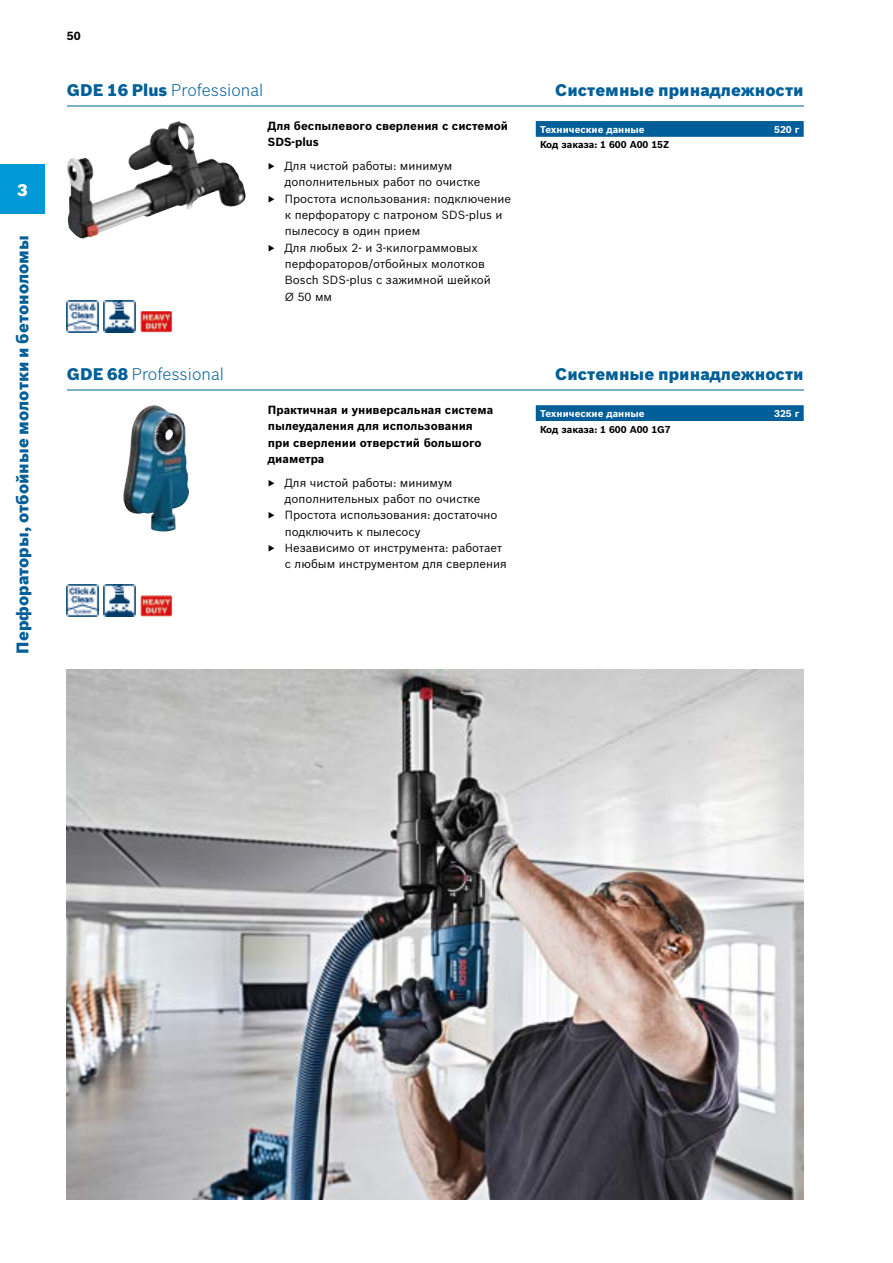
<style>
.page{position:relative;width:893px;height:1263px;background:#fff}
.page>*{position:absolute;margin:0;border:0;box-sizing:border-box;transform-origin:0 0}
.t1{font:900 16.5px "Bosch Sans";color:#005f98}
.t2{font:300 16.5px "Bosch Sans";color:#005f98}
.t3{font:900 16.5px "Bosch Sans";color:#fff}
.t4{font:11.55px "Bosch Sans";color:#000}
.t5{font:700 11.55px/16.4px "Bosch Sans";color:#000}
.t6{font:700 9.75px "Bosch Sans";color:#fff}
.t7{font:700 9.75px "Bosch Sans";color:#000}
.s1{font-weight:900}
.s2{font-size:10.5px}
</style>
<div class="page">
<div style="left:0;top:164px;width:45px;height:51px;background:#0098d7"></div>
<hr style="left:67px;top:105px;width:737px;height:1px;background:#7fafcb">
<img style="left:67px;top:121px;width:112px;height:118px">
<img style="left:67px;top:301px;width:32px;height:31px">
<img style="left:104px;top:301px;width:31px;height:31px">
<img style="left:141px;top:311px;width:31px;height:21px">
<div style="left:536px;top:121px;width:268px;height:16px;background:#005f98"></div>
<hr style="left:67px;top:389px;width:737px;height:1px;background:#7fafcb">
<img style="left:123px;top:405px;width:66px;height:126px">
<img style="left:67px;top:585px;width:32px;height:31px">
<img style="left:104px;top:585px;width:31px;height:31px">
<img style="left:141px;top:595px;width:31px;height:21px">
<div style="left:536px;top:405px;width:268px;height:16px;background:#005f98"></div>
<img style="left:67px;top:670px;width:737px;height:530px">
<h1 class="t3" style="left:17px;top:177px;width:12px">3</h1>
<h1 class="t1" style="left:10px;top:654px;width:420px;rotate:-90deg">Перфораторы, отбойные молотки и бетоноломы</h1>
<p class="t5" style="left:67px;top:27px;width:15px">50</p>
<h1 class="t2" style="left:67px;top:78px;width:198px"><span class="s1">GDE 16 Plus</span> Professional</h1>
<h1 class="t1" style="left:555px;top:77px;width:250px">Системные принадлежности</h1>
<p class="t6" style="left:540px;top:122px;width:106px">Технические данные</p>
<p class="t6" style="left:774px;top:122px;width:27px">520 г</p>
<p class="t7" style="left:540px;top:137px;width:131px">Код заказа: 1 600 A00 15Z</p>
<p class="t5" style="left:268px;top:117px;width:242px">Для беспылевого сверления с системой<br>SDS-plus</p>
<p class="t4" style="left:268px;top:157px;width:186px"><span class="s2">▶</span> Для чистой работы: минимум</p>
<p class="t4" style="left:285px;top:173px;width:197px">дополнительных работ по очистке</p>
<p class="t4" style="left:268px;top:190px;width:245px"><span class="s2">▶</span> Простота использования: подключение</p>
<p class="t4" style="left:285px;top:206px;width:219px">к перфоратору с патроном SDS-plus и</p>
<p class="t4" style="left:285px;top:222px;width:137px">пылесосу в один прием</p>
<p class="t4" style="left:268px;top:239px;width:211px"><span class="s2">▶</span> Для любых 2- и 3-килограммовых</p>
<p class="t4" style="left:285px;top:255px;width:201px">перфораторов/отбойных молотков</p>
<p class="t4" style="left:285px;top:271px;width:207px">Bosch SDS-plus с зажимной шейкой</p>
<p class="t4" style="left:285px;top:288px;width:49px">Ø 50 мм</p>
<h1 class="t2" style="left:67px;top:362px;width:158px"><span class="s1">GDE 68</span> Professional</h1>
<h1 class="t1" style="left:555px;top:361px;width:250px">Системные принадлежности</h1>
<p class="t6" style="left:540px;top:406px;width:106px">Технические данные</p>
<p class="t6" style="left:774px;top:406px;width:27px">325 г</p>
<p class="t7" style="left:540px;top:422px;width:132px">Код заказа: 1 600 A00 1G7</p>
<p class="t5" style="left:268px;top:401px;width:227px">Практичная и универсальная система пылеудаления для использования при сверлении отверстий большого диаметра</p>
<p class="t4" style="left:268px;top:474px;width:186px"><span class="s2">▶</span> Для чистой работы: минимум</p>
<p class="t4" style="left:285px;top:490px;width:197px">дополнительных работ по очистке</p>
<p class="t4" style="left:268px;top:507px;width:231px"><span class="s2">▶</span> Простота использования: достаточно</p>
<p class="t4" style="left:285px;top:523px;width:137px">подключить к пылесосу</p>
<p class="t4" style="left:268px;top:539px;width:235px"><span class="s2">▶</span> Независимо от инструмента: работает</p>
<p class="t4" style="left:285px;top:556px;width:224px">с любым инструментом для сверления</p>
</div>
